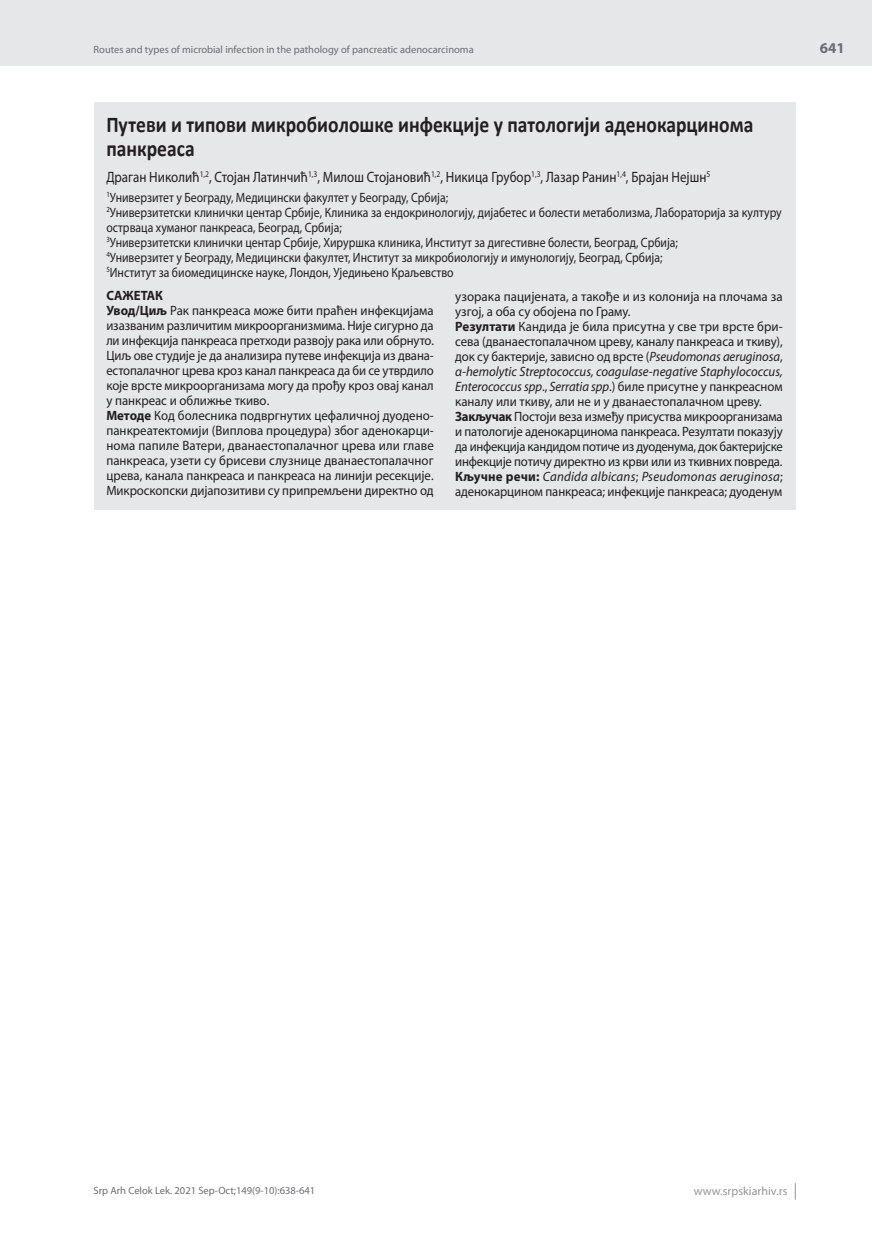
<style>
.page{position:relative;width:872px;height:1234px;background:#fff}
.page>*{position:absolute;margin:0;border:0;box-sizing:border-box;transform-origin:0 0}
.t1{font:700 22.5px/24px "Calibri";color:#231f20;scale:.87 1}
.t2{font:15px "Myriad Pro";color:#231f20;scale:.87 1}
.t3{font:700 15px "Myriad Pro";color:#6c6d70}
.t4{font:13.5px/15px "Myriad Pro";color:#231f20;scale:.96 1}
.t5{font:13.5px/15px "Myriad Pro";color:#231f20;scale:.95 1}
.t6{font:13.5px/15px "Myriad Pro";color:#231f20;scale:.87 1}
.t7{font:12px "Myriad Pro";color:#939598}
.t8{font:10.5px "Myriad Pro";color:#6c6d70}
.s1{font-weight:700}
.s2{font-style:italic}
</style>
<div class="page">
<div style="left:0;top:0;width:872px;height:66px;background:#e6e7e9"></div>
<svg style="left:795px;top:1183px;width:1px;height:16px"></svg>
<div style="left:94px;top:102px;width:701px;height:408px;background:#e6e7e9"></div>
<p class="t8" style="left:94px;top:43px;width:382px">Routes and types of microbial infection in the pathology of pancreatic adenocarcinoma</p>
<h1 class="t1" style="left:106px;top:112px;width:745px">Путеви и типови микробиолошке инфекције у патологији аденокарцинома панкреаса</h1>
<p class="t2" style="left:106px;top:168px;width:696px">Драган Николић<sup>1,2</sup>, Стојан Латинчић<sup>1,3</sup>, Милош Стојановић<sup>1,2</sup>, Никица Грубор<sup>1,3</sup>, Лазар Ранин<sup>1,4</sup>, Брајан Нејшн<sup>5</sup></p>
<p class="t6" style="left:106px;top:189px;width:778px"><sup>1</sup>Универзитет у Београду, Медицински факултет у Београду, Србија;<br><sup>2</sup>Универзитетски клинички центар Србије, Клиника за ендокринологију, дијабетес и болести метаболизма, Лабораторија за културу острваца хуманог панкреаса, Београд, Србија;<br><sup>3</sup>Универзитетски клинички центар Србије, Хируршка клиника, Институт за дигестивне болести, Београд, Србија;<br><sup>4</sup>Универзитет у Београду, Медицински факултет, Институт за микробиологију и имунологију, Београд, Србија;<br><sup>5</sup>Институт за биомедицинске науке, Лондон, Уједињено Краљевство</p>
<p class="t5" style="left:106px;top:287px;width:346px"><span class="s1">САЖЕТАК<br>Увод/Циљ</span> Рак панкреаса може бити праћен инфекцијама изазваним различитим микроорганизмима. Није сигурно да ли инфекција панкреаса претходи развоју рака или обрнуто.<br>Циљ ове студије је да анализира путеве инфекција из двана&shy;естопалачног црева кроз канал панкреаса да би се утврдило које врсте микроорганизама могу да прођу кроз овај канал у панкреас и оближње ткиво.<br><span class="s1">Методе</span> Код болесника подвргнутих цефаличној дуодено&shy;панкреатектомији (Виплова процедура) због аденокарци&shy;нома папиле Ватери, дванаестопалачног црева или главе панкреаса, узети су брисеви слузнице дванаестопалачног црева, канала панкреаса и панкреаса на линији ресекције.<br>Микроскопски дијапозитиви су припремљени директно од</p>
<p class="t4" style="left:455px;top:288px;width:343px">узорака пацијената, а такође и из колонија на плочама за узгој, а оба су обојена по Граму.<br><span class="s1">Резултати</span> Кандида је била присутна у све три врсте бри&shy;сева (дванаестопалачном цреву, каналу панкреаса и ткиву), док су бактерије, зависно од врсте (<span class="s2">Pseudomonas aeruginosa</span>, <span class="s2">α-hemolytic Streptococcus, coagulase-negative Staphylococcus, Enterococcus spp</span>., <span class="s2">Serratia spp</span>.) биле присутне у панкреасном каналу или ткиву, али не и у дванаестопалачном цреву.<br><span class="s1">Закључак</span> Постоји веза између присуства микроорганизама и патологије аденокарцинома панкреаса. Резултати показују да инфекција кандидом потиче из дуоденума, док бактеријске инфекције потичу директно из крви или из ткивних повреда.<br><span class="s1">Кључне речи:</span> <span class="s2">Candida albicans</span>; <span class="s2">Pseudomonas aeruginosa</span>; аденокарцином панкреаса; инфекције панкреаса; дуоденум</p>
<p class="t3" style="left:820px;top:38px;width:26px">641</p>
<p class="t8" style="left:94px;top:1184px;width:223px">Srp Arh Celok Lek. 2021 Sep-Oct;149(9-10):638-641</p>
<p class="t7" style="left:694px;top:1183px;width:95px">www.srpskiarhiv.rs</p>
</div>
